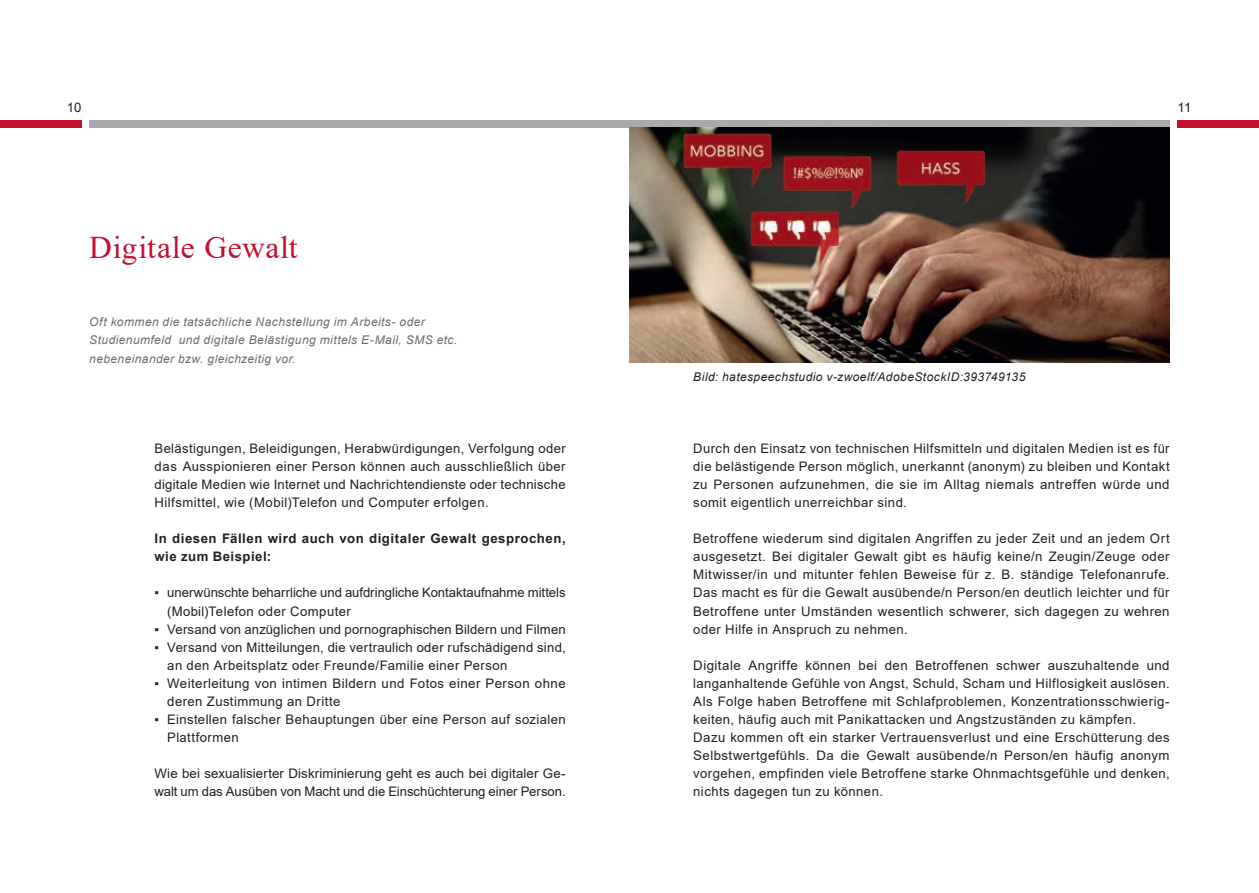
<style>
.page{position:relative;width:1259px;height:893px;background:#fff}
.page>*{position:absolute;margin:0;border:0;box-sizing:border-box;transform-origin:0 0}
.t1{font:31.5px "Times New Roman";letter-spacing:.02em;color:#c3102e}
.t2{font:13.2px/18px "Arial";letter-spacing:.03em;color:#231f20}
.t3{font:13.2px/18px "Arial";letter-spacing:.005em;color:#231f20}
.t4{font:13.2px/18px "Arial";color:#231f20}
.t5{font:700 13.2px/18px "Arial";letter-spacing:.04em;color:#231f20}
.t6{font:13.2px "Arial";letter-spacing:.01em;color:#231f20}
.t7{font:italic 12px/18px "Arial";letter-spacing:.035em;color:#6c6d70}
.t8{font:italic 12px "Arial";letter-spacing:.035em;color:#231f20}
</style>
<div class="page">
<div style="left:1177px;top:120px;width:82px;height:8px;background:#c3102e"></div>
<div style="left:0;top:120px;width:82px;height:8px;background:#c3102e"></div>
<div style="left:89px;top:120px;width:1080px;height:8px;background:#a8a9ad"></div>
<img style="left:629px;top:128px;width:540px;height:234px">
<p class="t2" style="left:67px;top:98px;width:16px">10</p>
<p class="t2" style="left:1177px;top:98px;width:15px">11</p>
<h1 class="t1" style="left:89px;top:225px;width:210px">Digitale Gewalt</h1>
<p class="t7" style="left:89px;top:313px;width:370px">Oft kommen die tatsächliche Nachstellung im Arbeits- oder<br>Studienumfeld und digitale Belästigung mittels E-Mail, SMS etc. nebeneinander bzw. gleichzeitig vor.</p>
<p class="t2" style="left:154px;top:439px;width:413px;text-align:justify">Belästigungen, Beleidigungen, Herabwürdigungen, Verfolgung oder das Ausspionieren einer Person können auch ausschließlich über digitale Medien wie Internet und Nachrichtendienste oder technische Hilfsmittel, wie (Mobil)Telefon und Computer erfolgen.</p>
<p class="t5" style="left:154px;top:530px;width:413px">In diesen Fällen wird auch von digitaler Gewalt gesprochen, wie zum Beispiel:</p>
<p class="t4" style="left:167px;top:584px;width:400px;text-indent:-13px">▪ unerwünschte beharrliche und aufdringliche Kontaktaufnahme mittels (Mobil)Telefon oder Computer</p>
<p class="t6" style="left:154px;top:620px;width:413px">▪ Versand von anzüglichen und pornographischen Bildern und Filmen</p>
<p class="t2" style="left:167px;top:638px;width:400px;text-indent:-13px">▪ Versand von Mitteilungen, die vertraulich oder rufschädigend sind, an den Arbeitsplatz oder Freunde/Familie einer Person</p>
<p class="t2" style="left:167px;top:674px;width:400px;text-indent:-13px">▪ Weiterleitung von intimen Bildern und Fotos einer Person ohne deren Zustimmung an Dritte</p>
<p class="t2" style="left:167px;top:710px;width:400px;text-indent:-13px">▪ Einstellen falscher Behauptungen über eine Person auf sozialen<br>Plattformen</p>
<p class="t3" style="left:154px;top:764px;width:413px">Wie bei sexualisierter Diskriminierung geht es auch bei digitaler Ge&shy;walt um das Ausüben von Macht und die Einschüchterung einer Person.</p>
<p class="t8" style="left:693px;top:369px;width:333px">Bild: hatespeechstudio v-zwoelf/AdobeStockID:393749135</p>
<p class="t2" style="left:693px;top:439px;width:478px;text-align:justify">Durch den Einsatz von technischen Hilfsmitteln und digitalen Medien ist es für die belästigende Person möglich, unerkannt (anonym) zu bleiben und Kontakt zu Personen aufzunehmen, die sie im Alltag niemals antreffen würde und somit eigentlich unerreichbar sind.</p>
<p class="t2" style="left:693px;top:529px;width:478px;text-align:justify">Betroffene wiederum sind digitalen Angriffen zu jeder Zeit und an jedem Ort ausgesetzt. Bei digitaler Gewalt gibt es häufig keine/n Zeugin/Zeuge oder Mitwisser/in und mitunter fehlen Beweise für z. B. ständige Telefonanrufe.<br>Das macht es für die Gewalt ausübende/n Person/en deutlich leichter und für Betroffene unter Umständen wesentlich schwerer, sich dagegen zu wehren oder Hilfe in Anspruch zu nehmen.</p>
<p class="t2" style="left:693px;top:656px;width:478px">Digitale Angriffe können bei den Betroffenen schwer auszuhaltende und langanhaltende Gefühle von Angst, Schuld, Scham und Hilflosigkeit auslösen.<br>Als Folge haben Betroffene mit Schlafproblemen, Konzentrationsschwierig&shy;keiten, häufig auch mit Panikattacken und Angstzuständen zu kämpfen.<br>Dazu kommen oft ein starker Vertrauensverlust und eine Erschütterung des Selbstwertgefühls. Da die Gewalt ausübende/n Person/en häufig anonym vorgehen, empfinden viele Betroffene starke Ohnmachtsgefühle und denken, nichts dagegen tun zu können.</p>
</div>
